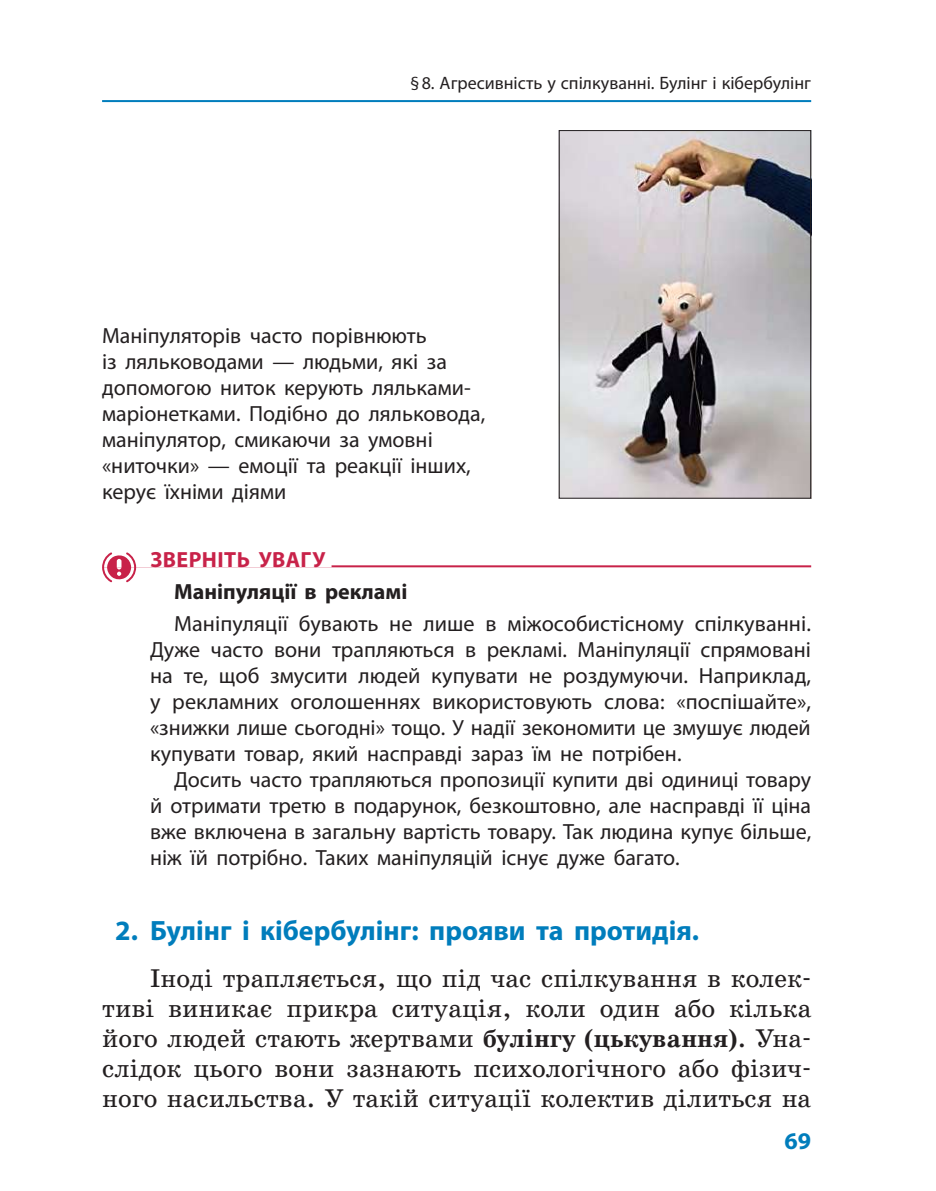
<style>
.page{position:relative;width:936px;height:1191px;background:#fff}
.page>*{position:absolute;margin:0;border:0;box-sizing:border-box;transform-origin:0 0}
.t1{font:700 28px "Myriad Pro";color:#007dbc}
.t2{font:26px/30px "School";color:#231f20;text-align:justify}
.t3{font:700 24px "Myriad Pro";color:#007dbc}
.t4{font:22px/26px "Myriad Pro";color:#231f20;text-align:justify}
.t5{font:700 22px "Myriad Pro";color:#231f20}
.t6{font:700 22px "Myriad Pro";letter-spacing:.02em;color:#c82249}
.t7{font:18px "Myriad Pro";color:#231f20}
.s1{font-weight:700}
</style>
<div class="page">
<hr style="left:102px;top:100px;width:709px;height:2px;background:#007dbc">
<img style="left:560px;top:132px;width:249px;height:365px">
<div style="left:558px;top:130px;width:253px;height:369px;border:1px solid #231f20"></div>
<hr style="left:102px;top:565px;width:709px;height:2px;background:#c82249">
<div style="left:93px;top:551px;width:238px;height:16px;background:#fff"></div>
<svg style="left:102px;top:552px;width:34px;height:30px"></svg>
<p class="t7" style="left:410px;top:72px;width:402px">§8. Агресивність у спілкуванні. Булінг і кібербулінг</p>
<p class="t4" style="left:102px;top:322px;width:384px;text-align:left">Маніпуляторів часто порівнюють<br>із ляльководами — людьми, які за допомогою ниток керують ляльками&shy;маріонетками. Подібно до ляльковода, маніпулятор, смикаючи за умовні «ниточки» — емоції та реакції інших, керує їхніми діями</p>
<p class="t6" style="left:150px;top:545px;width:175px">Зверніть увагу</p>
<p class="t5" style="left:174px;top:577px;width:235px">Маніпуляції в рекламі</p>
<p class="t4" style="left:150px;top:610px;width:662px;text-indent:24px">Маніпуляції бувають не лише в міжособистісному спілкуванні.<br>Дуже часто вони трапляються в рекламі. Маніпуляції спрямовані на те, щоб змусити людей купувати не роздумуючи. Наприклад, у рекламних оголошеннях використовують слова: «поспішайте», «знижки лише сьогодні» тощо. У надії зекономити це змушує людей купувати товар, який насправді зараз їм не потрібен.</p>
<p class="t4" style="left:150px;top:766px;width:662px;text-indent:24px">Досить часто трапляються пропозиції купити дві одиниці товару й отримати третю в подарунок, безкоштовно, але насправді її ціна вже включена в загальну вартість товару. Так людина купує більше, ніж їй потрібно. Таких маніпуляцій існує дуже багато.</p>
<p class="t1" style="left:115px;top:912px;width:585px">2. Булінг і кібербулінг: прояви та протидія.</p>
<p class="t2" style="left:102px;top:963px;width:710px;text-indent:48px">Іноді трапляється, що під час спілкування в колек&shy;тиві виникає прикра ситуація, коли один або кілька його людей стають жертвами <span class="s1">булінгу (цькування)</span>. Уна&shy;слідок цього вони зазнають психологічного або фізич&shy;ного насильства. У такій ситуації колектив ділиться на</p>
<p class="t3" style="left:784px;top:1125px;width:28px">69</p>
</div>
